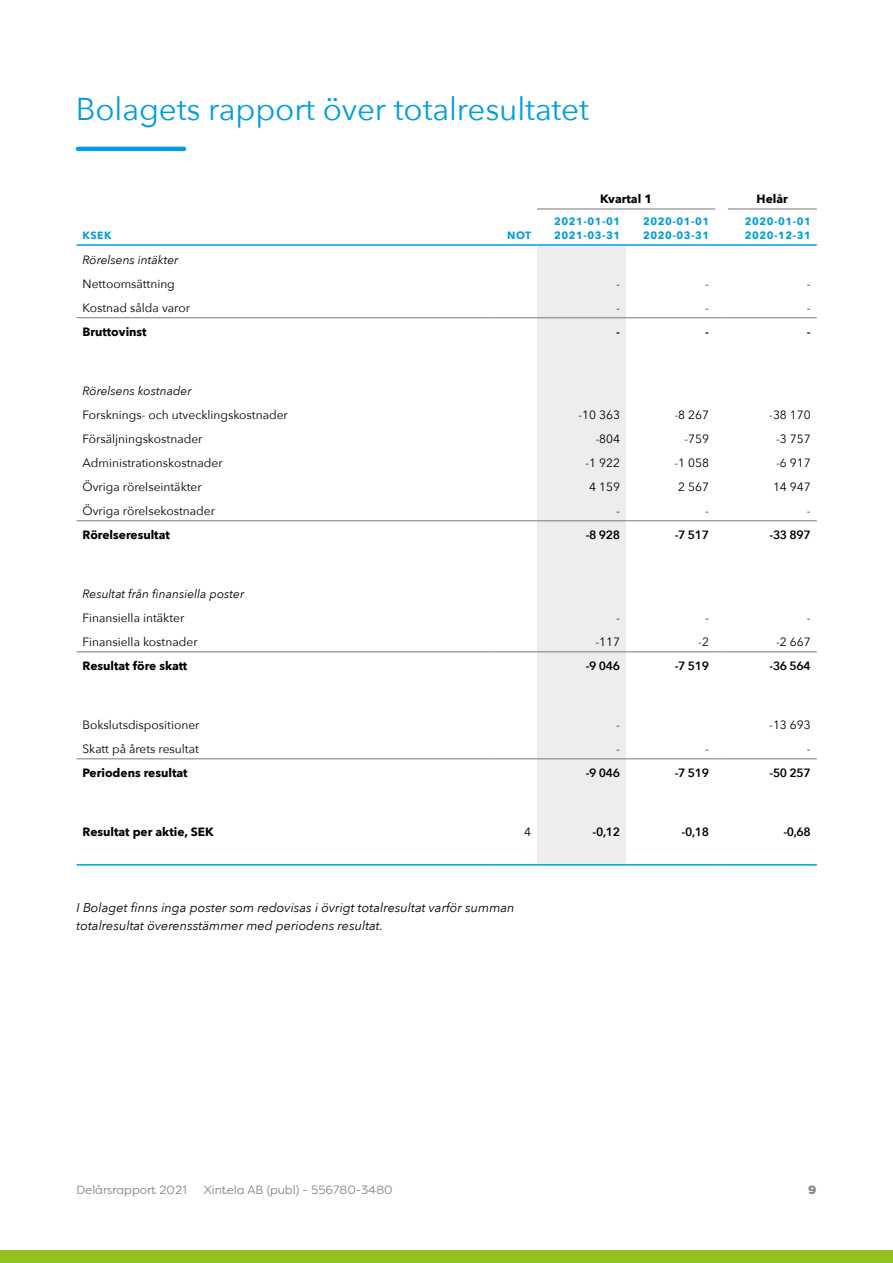
<style>
.page{position:relative;width:893px;height:1263px;background:#fff}
.page>*{position:absolute;margin:0;border:0;box-sizing:border-box;transform-origin:0 0}
.t1{font:31.5px "Avenir Next";letter-spacing:-.005em;color:#009ddf}
.t2{font:italic 12.75px/18px "Avenir Next";color:#000}
.Tabell_normal{font:12px "Avenir Next";color:#000}
.Tabell_summa{font:700 12px "Avenir Next";color:#000}
.Tabell_siffror{font:12px "Avenir Next";color:#000}
.Tabell_siffror_summa{font:600 12px "Avenir Next";letter-spacing:-.03em;color:#000}
.Tabell_kursiv{font:italic 12px "Avenir Next";color:#000}
.t3{font:12px "Filson Pro";color:#878787}
.t4{font:900 12px "Filson Pro";color:#878787}
.Tabell_rubrik{font:700 10.5px "Avenir Next";letter-spacing:.05em;color:#009ddf}
</style>
<div class="page">
<div style="left:0;top:1250px;width:893px;height:13px;background:#95c11f"></div>
<div style="left:537px;top:246px;width:89px;height:618px;background:#ededed"></div>
<hr style="left:77px;top:244px;width:415px;height:2px;background:#009ddf">
<hr style="left:492px;top:244px;width:45px;height:2px;background:#009ddf">
<hr style="left:537px;top:244px;width:89px;height:2px;background:#009ddf">
<hr style="left:626px;top:244px;width:89px;height:2px;background:#009ddf">
<svg style="left:715px;top:244px;width:13px;height:2px"></svg>
<hr style="left:728px;top:244px;width:89px;height:2px;background:#009ddf">
<hr style="left:77px;top:864px;width:415px;height:1px;background:#009ddf">
<hr style="left:492px;top:864px;width:45px;height:1px;background:#009ddf">
<hr style="left:537px;top:864px;width:89px;height:1px;background:#009ddf">
<hr style="left:626px;top:864px;width:89px;height:1px;background:#009ddf">
<svg style="left:715px;top:864px;width:13px;height:1px"></svg>
<hr style="left:728px;top:864px;width:89px;height:1px;background:#009ddf">
<hr style="left:77px;top:317px;width:415px;height:1px;background:#878787">
<hr style="left:492px;top:317px;width:45px;height:1px;background:#878787">
<hr style="left:537px;top:317px;width:89px;height:1px;background:#878787">
<hr style="left:626px;top:317px;width:89px;height:1px;background:#878787">
<svg style="left:715px;top:317px;width:13px;height:1px"></svg>
<hr style="left:728px;top:317px;width:89px;height:1px;background:#878787">
<hr style="left:77px;top:520px;width:415px;height:1px;background:#878787">
<hr style="left:492px;top:520px;width:45px;height:1px;background:#878787">
<hr style="left:537px;top:520px;width:89px;height:1px;background:#878787">
<hr style="left:626px;top:520px;width:89px;height:1px;background:#878787">
<svg style="left:715px;top:520px;width:13px;height:1px"></svg>
<hr style="left:728px;top:520px;width:89px;height:1px;background:#878787">
<hr style="left:77px;top:651px;width:415px;height:1px;background:#878787">
<hr style="left:492px;top:651px;width:45px;height:1px;background:#878787">
<hr style="left:537px;top:651px;width:89px;height:1px;background:#878787">
<hr style="left:626px;top:651px;width:89px;height:1px;background:#878787">
<svg style="left:715px;top:651px;width:13px;height:1px"></svg>
<hr style="left:728px;top:651px;width:89px;height:1px;background:#878787">
<hr style="left:77px;top:758px;width:415px;height:1px;background:#878787">
<hr style="left:492px;top:758px;width:45px;height:1px;background:#878787">
<hr style="left:537px;top:758px;width:89px;height:1px;background:#878787">
<hr style="left:626px;top:758px;width:89px;height:1px;background:#878787">
<svg style="left:715px;top:758px;width:13px;height:1px"></svg>
<hr style="left:728px;top:758px;width:89px;height:1px;background:#878787">
<hr style="left:728px;top:208px;width:89px;height:2px;background:#878787">
<hr style="left:537px;top:208px;width:89px;height:2px;background:#878787">
<hr style="left:626px;top:208px;width:89px;height:2px;background:#878787">
<hr style="left:78px;top:147px;width:106px;height:4px;background:#009ddf">
<h1 class="t1" style="left:76px;top:82px;width:515px">Bolagets rapport över totalresultatet</h1>
<p class="Tabell_summa" style="left:600px;top:188px;width:53px">Kvartal 1</p>
<p class="Tabell_summa" style="left:757px;top:188px;width:33px">Helår</p>
<p class="Tabell_rubrik" style="left:83px;top:226px;width:31px">KSEK</p>
<p class="Tabell_rubrik" style="left:507px;top:226px;width:26px">NOT</p>
<p class="Tabell_rubrik" style="left:554px;top:213px;width:67px">2021-01-01</p>
<p class="Tabell_rubrik" style="left:554px;top:226px;width:67px">2021-03-31</p>
<p class="Tabell_rubrik" style="left:643px;top:213px;width:67px">2020-01-01</p>
<p class="Tabell_rubrik" style="left:643px;top:226px;width:67px">2020-03-31</p>
<p class="Tabell_rubrik" style="left:745px;top:213px;width:67px">2020-01-01</p>
<p class="Tabell_rubrik" style="left:745px;top:226px;width:67px">2020-12-31</p>
<p class="Tabell_kursiv" style="left:83px;top:249px;width:97px">Rörelsens intäkter</p>
<p class="Tabell_normal" style="left:83px;top:273px;width:94px">Nettoomsättning</p>
<p class="Tabell_siffror" style="left:616px;top:273px;width:5px">-</p>
<p class="Tabell_siffror" style="left:705px;top:273px;width:5px">-</p>
<p class="Tabell_siffror" style="left:807px;top:273px;width:5px">-</p>
<p class="Tabell_normal" style="left:83px;top:297px;width:109px">Kostnad sålda varor</p>
<p class="Tabell_siffror" style="left:616px;top:297px;width:5px">-</p>
<p class="Tabell_siffror" style="left:705px;top:297px;width:5px">-</p>
<p class="Tabell_siffror" style="left:807px;top:297px;width:5px">-</p>
<p class="Tabell_summa" style="left:83px;top:321px;width:66px">Bruttovinst</p>
<p class="Tabell_siffror_summa" style="left:616px;top:321px;width:5px">-</p>
<p class="Tabell_siffror_summa" style="left:705px;top:321px;width:5px">-</p>
<p class="Tabell_siffror_summa" style="left:807px;top:321px;width:5px">-</p>
<p class="Tabell_kursiv" style="left:83px;top:380px;width:110px">Rörelsens kostnader</p>
<p class="Tabell_normal" style="left:83px;top:404px;width:207px">Forsknings- och utvecklingskostnader</p>
<p class="Tabell_siffror" style="left:578px;top:404px;width:43px">-10 363</p>
<p class="Tabell_siffror" style="left:674px;top:404px;width:36px">-8 267</p>
<p class="Tabell_siffror" style="left:769px;top:404px;width:43px">-38 170</p>
<p class="Tabell_normal" style="left:83px;top:428px;width:122px">Försäljningskostnader</p>
<p class="Tabell_siffror" style="left:595px;top:428px;width:26px">-804</p>
<p class="Tabell_siffror" style="left:684px;top:428px;width:26px">-759</p>
<p class="Tabell_siffror" style="left:776px;top:428px;width:36px">-3 757</p>
<p class="Tabell_normal" style="left:83px;top:452px;width:142px">Administrationskostnader</p>
<p class="Tabell_siffror" style="left:585px;top:452px;width:36px">-1 922</p>
<p class="Tabell_siffror" style="left:674px;top:452px;width:36px">-1 058</p>
<p class="Tabell_siffror" style="left:776px;top:452px;width:36px">-6 917</p>
<p class="Tabell_normal" style="left:83px;top:476px;width:121px">Övriga rörelseintäkter</p>
<p class="Tabell_siffror" style="left:589px;top:476px;width:32px">4 159</p>
<p class="Tabell_siffror" style="left:678px;top:476px;width:32px">2 567</p>
<p class="Tabell_siffror" style="left:773px;top:476px;width:39px">14 947</p>
<p class="Tabell_normal" style="left:83px;top:500px;width:134px">Övriga rörelsekostnader</p>
<p class="Tabell_siffror" style="left:616px;top:500px;width:5px">-</p>
<p class="Tabell_siffror" style="left:705px;top:500px;width:5px">-</p>
<p class="Tabell_siffror" style="left:807px;top:500px;width:5px">-</p>
<p class="Tabell_summa" style="left:83px;top:524px;width:89px">Rörelseresultat</p>
<p class="Tabell_siffror_summa" style="left:586px;top:524px;width:36px">-8 928</p>
<p class="Tabell_siffror_summa" style="left:675px;top:524px;width:36px">-7 517</p>
<p class="Tabell_siffror_summa" style="left:769px;top:524px;width:43px">-33 897</p>
<p class="Tabell_kursiv" style="left:83px;top:583px;width:163px">Resultat från finansiella poster</p>
<p class="Tabell_normal" style="left:83px;top:607px;width:103px">Finansiella intäkter</p>
<p class="Tabell_siffror" style="left:616px;top:607px;width:5px">-</p>
<p class="Tabell_siffror" style="left:705px;top:607px;width:5px">-</p>
<p class="Tabell_siffror" style="left:807px;top:607px;width:5px">-</p>
<p class="Tabell_normal" style="left:83px;top:631px;width:117px">Finansiella kostnader</p>
<p class="Tabell_siffror" style="left:595px;top:631px;width:26px">-117</p>
<p class="Tabell_siffror" style="left:698px;top:631px;width:12px">-2</p>
<p class="Tabell_siffror" style="left:776px;top:631px;width:36px">-2 667</p>
<p class="Tabell_summa" style="left:83px;top:655px;width:106px">Resultat före skatt</p>
<p class="Tabell_siffror_summa" style="left:586px;top:655px;width:36px">-9 046</p>
<p class="Tabell_siffror_summa" style="left:675px;top:655px;width:36px">-7 519</p>
<p class="Tabell_siffror_summa" style="left:769px;top:655px;width:43px">-36 564</p>
<p class="Tabell_normal" style="left:83px;top:714px;width:119px">Bokslutsdispositioner</p>
<p class="Tabell_siffror" style="left:616px;top:714px;width:5px">-</p>
<p class="Tabell_siffror" style="left:769px;top:714px;width:43px">-13 693</p>
<p class="Tabell_normal" style="left:83px;top:738px;width:118px">Skatt på årets resultat</p>
<p class="Tabell_siffror" style="left:616px;top:738px;width:5px">-</p>
<p class="Tabell_siffror" style="left:705px;top:738px;width:5px">-</p>
<p class="Tabell_siffror" style="left:807px;top:738px;width:5px">-</p>
<p class="Tabell_summa" style="left:83px;top:762px;width:107px">Periodens resultat</p>
<p class="Tabell_siffror_summa" style="left:586px;top:762px;width:36px">-9 046</p>
<p class="Tabell_siffror_summa" style="left:675px;top:762px;width:36px">-7 519</p>
<p class="Tabell_siffror_summa" style="left:769px;top:762px;width:43px">-50 257</p>
<p class="Tabell_summa" style="left:83px;top:821px;width:133px">Resultat per aktie, SEK</p>
<p class="Tabell_siffror" style="left:524px;top:821px;width:8px">4</p>
<p class="Tabell_siffror_summa" style="left:593px;top:821px;width:29px">-0,12</p>
<p class="Tabell_siffror_summa" style="left:682px;top:821px;width:29px">-0,18</p>
<p class="Tabell_siffror_summa" style="left:783px;top:821px;width:29px">-0,68</p>
<p class="t2" style="left:77px;top:898px;width:440px">I Bolaget finns inga poster som redovisas i övrigt totalresultat varför summan totalresultat överensstämmer med periodens resultat.</p>
<p class="t3" style="left:77px;top:1181px;width:112px">Delårsrapport 2021</p>
<p class="t3" style="left:204px;top:1181px;width:191px">Xintela AB (publ) - 556780-3480</p>
<p class="t4" style="left:808px;top:1182px;width:10px">9</p>
</div>
